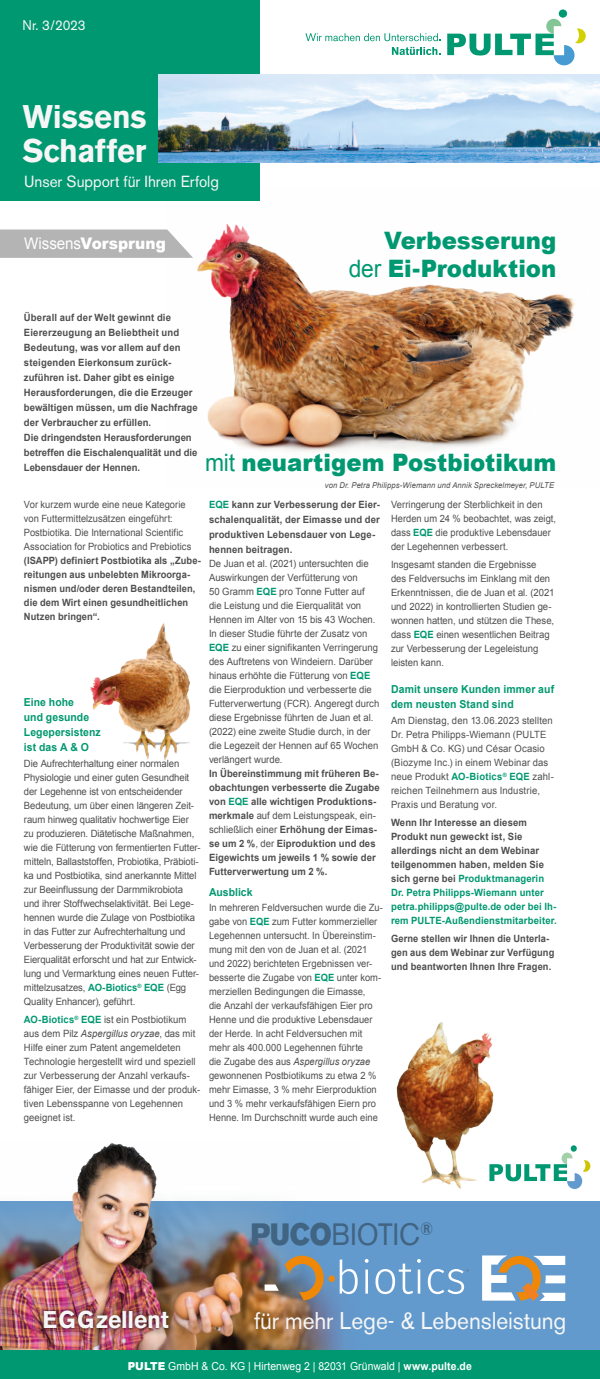
<style>
.page{position:relative;width:600px;height:1379px;background:#fff}
.page>*{position:absolute;margin:0;border:0;box-sizing:border-box;transform-origin:0 0}
.t1{font:700 32.5px/34.5px "Akzidenz Grotesk BE";letter-spacing:-.005em;color:#f6f6f7;scale:.95 1}
.t2{font:30.6px "Akzidenz Grotesk BE";letter-spacing:.005em;color:#416482;scale:.89 1}
.t3{font:900 24px/28px "Arial";color:#009871;text-align:right;scale:.95 1}
.t4{font:24px "Akzidenz Grotesk BE";letter-spacing:-.005em;color:#f6f6f6;scale:.95 1}
.t5{font:700 24px "Akzidenz Grotesk BE";letter-spacing:-.005em;color:#f6f6f6;scale:.95 1}
.t6{font:16px "Akzidenz Grotesk BE";color:#f6f6f7;scale:.95 1}
.t7{font:900 16px "Arial";letter-spacing:.005em;color:#fff;scale:.95 1}
.t8{font:14px "Akzidenz Grotesk BE";letter-spacing:-.015em;color:#f7f7f8;scale:.95 1}
.t9{font:700 11px/15px "Arial";letter-spacing:.01em;color:#009870;scale:.95 1}
.t10{font:11px "Arial";color:#fff;scale:.95 1}
.t11{font:10px/14px "Arial";color:#504f4f;scale:.95 1}
.t12{font:700 10px/14px "Arial";letter-spacing:.01em;color:#504f4f;scale:.95 1}
.t13{font:10px/14px "Arial";color:#504f4f;scale:.93 1}
.t14{font:700 10px/14px "Arial";letter-spacing:.01em;color:#504f4f;scale:.93 1}
.t15{font:italic 8px "Arial";letter-spacing:.01em;color:#504f4f;scale:.95 1}
.s1{font-weight:400}
.s2{color:#009871}
.s3{font-weight:700;color:#009871}
.s4{font-style:italic}
.s5{font-family:"Akzidenz Grotesk BE Super"}
.s6{font-weight:900}
.s7{font-weight:700}
</style>
<div class="page">
<img style="left:167px;top:200px;width:408px;height:252px">
<div style="left:0;top:0;width:260px;height:200px;background:#009871"></div>
<img style="left:158px;top:74px;width:441px;height:89px">
<svg style="left:558px;top:9px;width:9px;height:9px"></svg>
<svg style="left:447px;top:19px;width:138px;height:46px"></svg>
<svg style="left:305px;top:33px;width:135px;height:8px"></svg>
<svg style="left:392px;top:47px;width:48px;height:8px"></svg>
<svg style="left:0;top:229px;width:193px;height:29px;background:#bababa"></svg>
<div style="left:0;top:1201px;width:599px;height:152px;background:#629acd"></div>
<svg style="left:501px;top:1145px;width:89px;height:43px"></svg>
<img style="left:0;top:1143px;width:358px;height:206px">
<img style="left:35px;top:1302px;width:274px;height:47px">
<img style="left:38px;top:1303px;width:271px;height:46px">
<svg style="left:339px;top:1259px;width:18px;height:34px"></svg>
<svg style="left:364px;top:1259px;width:4px;height:34px"></svg>
<svg style="left:375px;top:1259px;width:46px;height:34px"></svg>
<svg style="left:264px;top:1255px;width:59px;height:45px;background:#8e8070"></svg>
<div style="left:328px;top:1275px;width:7px;height:6px;background:#ef8707;border-radius:50%"></div>
<svg style="left:427px;top:1269px;width:42px;height:24px"></svg>
<svg style="left:482px;top:1255px;width:83px;height:45px"></svg>
<img style="left:396px;top:1022px;width:105px;height:167px">
<img style="left:90px;top:623px;width:101px;height:137px">
<div style="left:0;top:1349px;width:599px;height:29px;background:#009871"></div>
<h3 class="t8" style="left:23px;top:17px;width:68px">Nr. 3/2023</h3>
<h1 class="t1" style="left:22px;top:99px;width:132px">Wissens<br>Schaffer</h1>
<h3 class="t6" style="left:24px;top:172px;width:206px">Unser Support für Ihren Erfolg</h3>
<h3 class="t7" style="left:24px;top:235px;width:151px"><span class="s1">Wissens</span>Vorsprung</h3>
<h3 class="t3" style="left:348px;top:226px;width:220px">Verbesserung <span class="s1">der</span> Ei-Produktion</h3>
<p class="t12" style="left:24px;top:310px;width:184px;line-height:15px">Überall auf der Welt gewinnt die Eiererzeugung an Beliebtheit und Bedeutung, was vor allem auf den steigenden Eierkonsum zurück&shy;zuführen ist. Daher gibt es einige Herausforderungen, die die Erzeuger bewältigen müssen, um die Nachfrage der Verbraucher zu erfüllen.<br>Die dringendsten Herausforderungen betreffen die Eischalenqualität und die Lebensdauer der Hennen.</p>
<p class="t13" style="left:24px;top:497px;width:181px">Vor kurzem wurde eine neue Kategorie von Futtermittelzusätzen eingeführt:<br>Postbiotika. Die International Scientific Association for Probiotics and Prebiotics</p>
<p class="t14" style="left:24px;top:554px;width:192px">(ISAPP) definiert Postbiotika als „Zube&shy;reitungen aus unbelebten Mikroorga&shy;nismen und/oder deren Bestandteilen, die dem Wirt einen gesundheitlichen Nutzen bringen“.</p>
<h3 class="t3" style="left:205px;top:449px;width:371px"><span class="s1">mit</span> neuartigem Postbiotikum</h3>
<p class="t15" style="left:325px;top:480px;width:242px">von Dr. Petra Philipps-Wiemann und Annik Spreckelmeyer, PULTE</p>
<p class="t12" style="left:209px;top:497px;width:181px;line-height:15px"><span class="s2">EQE</span> kann zur Verbesserung der Eier&shy;schalenqualität, der Eimasse und der produktiven Lebensdauer von Lege&shy;hennen beitragen.</p>
<p class="t11" style="left:209px;top:556px;width:181px">De Juan et al. (2021) untersuchten die Auswirkungen der Verfütterung von<br>50 Gramm <span class="s3">EQE</span> pro Tonne Futter auf die Leistung und die Eierqualität von Hennen im Alter von 15 bis 43 Wochen.<br>In dieser Studie führte der Zusatz von <span class="s3">EQE</span> zu einer signifikanten Verringerung des Auftretens von Windeiern. Darüber hinaus erhöhte die Fütterung von <span class="s3">EQE </span>die Eierproduktion und verbesserte die Futterverwertung (FCR). Angeregt durch diese Ergebnisse führten de Juan et al. (2022) eine zweite Studie durch, in der die Legezeit der Hennen auf 65 Wochen verlängert wurde.</p>
<p class="t12" style="left:209px;top:767px;width:181px">In Übereinstimmung mit früheren Be&shy;obachtungen verbesserte die Zugabe von <span class="s2">EQE</span> alle wichtigen Produktions&shy;merkmale <span class="s1">auf dem Leistungspeak, ein&shy;schließlich einer</span> Erhöhung der Eimas&shy;se um 2 %<span class="s1">, der</span> Eiproduktion und des Eigewichts um jeweils 1 % sowie der Futterverwertung um 2 %.</p>
<p class="t9" style="left:209px;top:885px;width:47px">Ausblick</p>
<p class="t13" style="left:209px;top:900px;width:188px">In mehreren Feldversuchen wurde die Zu&shy;gabe von <span class="s3">EQE</span> zum Futter kommerzieller Legehennen untersucht. In Übereinstim&shy;mung mit den von de Juan et al. (2021 und 2022) berichteten Ergebnissen ver&shy;besserte die Zugabe von <span class="s3">EQE</span> unter kom&shy;merziellen Bedingungen die Eimasse,<br>die Anzahl der verkaufsfähigen Eier pro Henne und die produktive Lebensdauer der Herde. In acht Feldversuchen mit mehr als 400.000 Legehennen führte<br>die Zugabe des aus <span class="s4">Aspergillus oryzae </span>gewonnenen Postbiotikums zu etwa 2 % mehr Eimasse, 3 % mehr Eierproduktion und 3 % mehr verkaufsfähigen Eiern pro Henne. Im Durchschnitt wurde auch eine</p>
<p class="t13" style="left:391px;top:497px;width:179px">Verringerung der Sterblichkeit in den Herden um 24 % beobachtet, was zeigt, dass <span class="s3">EQE</span> die produktive Lebensdauer der Legehennen verbessert.</p>
<p class="t11" style="left:391px;top:557px;width:173px">Insgesamt standen die Ergebnisse<br>des Feldversuchs im Einklang mit den Erkenntnissen, die de Juan et al. (2021 und 2022) in kontrollierten Studien ge&shy;wonnen hatten, und stützen die These, dass <span class="s3">EQE</span> einen wesentlichen Beitrag zur Verbesserung der Legeleistung leisten kann.</p>
<p class="t9" style="left:391px;top:682px;width:173px">Damit unsere Kunden immer auf dem neusten Stand sind</p>
<p class="t11" style="left:391px;top:713px;width:173px">Am Dienstag, den 13.06.2023 stellten Dr. Petra Philipps-Wiemann (PULTE GmbH &amp; Co. KG) und César Ocasio (Biozyme Inc.) in einem Webinar das neue Produkt <span class="s3">AO-Biotics</span><sup>®</sup> <span class="s3">EQE</span> zahl&shy;reichen Teilnehmern aus Industrie, Praxis und Beratung vor.</p>
<p class="t12" style="left:391px;top:816px;width:176px">Wenn Ihr Interesse an diesem Produkt nun geweckt ist, Sie allerdings nicht an dem Webinar teilgenommen haben, melden Sie sich gerne bei <span class="s2">Produktmanagerin Dr. Petra Philipps-Wiemann unter petra.philipps@pulte.de oder bei Ih&shy;rem PULTE-Außendienstmitarbeiter.</span></p>
<p class="t14" style="left:391px;top:932px;width:177px">Gerne stellen wir Ihnen die Unterla&shy;gen aus dem Webinar zur Verfügung und beantworten Ihnen Ihre Fragen.</p>
<p class="t9" style="left:24px;top:695px;width:82px">Eine hohe<br>und gesunde<br>Legepersistenz ist das A &amp; O</p>
<p class="t11" style="left:24px;top:756px;width:187px">Die Aufrechterhaltung einer normalen Physiologie und einer guten Gesundheit der Legehenne ist von entscheidender Bedeutung, um über einen längeren Zeit&shy;raum hinweg qualitativ hochwertige Eier zu produzieren. Diätetische Maßnahmen, wie die Fütterung von fermentierten Futter&shy;mitteln, Ballaststoffen, Probiotika, Präbioti&shy;ka und Postbiotika, sind anerkannte Mittel zur Beeinflussung der Darmmikrobiota und ihrer Stoffwechselaktivität. Bei Lege&shy;hennen wurde die Zulage von Postbiotika in das Futter zur Aufrechterhaltung und Verbesserung der Produktivität sowie der Eierqualität erforscht und hat zur Entwick&shy;lung und Vermarktung eines neuen Futter&shy;mittelzusatzes, <span class="s3">AO-Biotics</span><sup>®</sup> <span class="s3">EQE</span> (Egg Quality Enhancer), geführt.</p>
<p class="t11" style="left:24px;top:1012px;width:187px"><span class="s3">AO-Biotics</span><sup>®</sup> <span class="s3">EQE</span> ist ein Postbiotikum aus dem Pilz <span class="s4">Aspergillus oryzae</span>, das mit Hilfe einer zum Patent angemeldeten Technologie hergestellt wird und speziell zur Verbesserung der Anzahl verkaufs&shy;fähiger Eier, der Eimasse und der produk&shy;tiven Lebensspanne von Legehennen geeignet ist.</p>
<h2 class="t2" style="left:251px;top:1216px;width:206px"><span class="s5">PUCO</span>BIOTIC<sup>®</sup></h2>
<h3 class="t5" style="left:42px;top:1305px;width:134px">EGGzellent</h3>
<h3 class="t4" style="left:254px;top:1306px;width:330px">für mehr Lege- &amp; Lebensleistung</h3>
<p class="t10" style="left:128px;top:1358px;width:363px"><span class="s6">PULTE</span> GmbH &amp; Co. KG | Hirtenweg 2 | 82031 Grünwald | <span class="s7">www.pulte.de</span></p>
</div>
